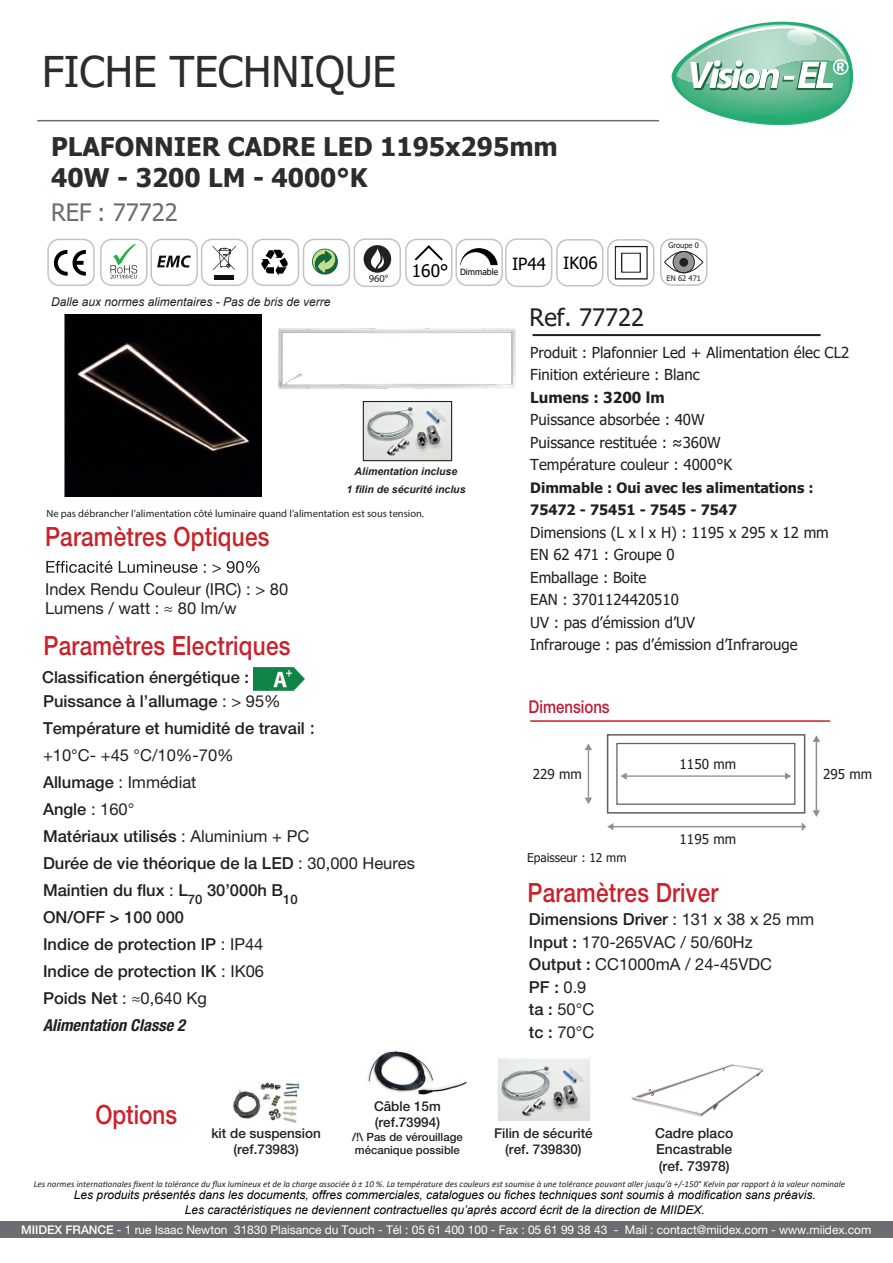
<style>
.page{position:relative;width:893px;height:1263px;background:#fff}
.page>*{position:absolute;margin:0;border:0;box-sizing:border-box;transform-origin:0 0}
.t1{font:42.3px "Tahoma";color:#292d2f}
.t2{font:500 26.55px "Helvetica Neue LT Std";letter-spacing:.01em;color:#cb212b;scale:.85 1}
.t3{font:700 25.65px/30.6px "Tahoma";color:#292d2f}
.t4{font:24px "Tahoma";color:#6c6d70}
.t5{font:24px "Tahoma";color:#231f20}
.t6{font:500 17.7px "Helvetica Neue LT Std";color:#bc1e3b;scale:.85 1}
.t7{font:16.8px "Tahoma";color:#000}
.t8{font:500 16.5px/27px "Helvetica Neue LT Std";color:#231f20}
.t9{font:16.5px/22.5px "Helvetica Neue LT Std";color:#231f20}
.t10{font:15.15px/22.5px "Tahoma";color:#231f20}
.t11{font:700 15.15px "Tahoma";color:#231f20}
.t12{font:700 14.4px/22.5px "Tahoma";color:#231f20}
.t13{font:500 13.8px/16.6px "Helvetica Neue LT Std";color:#231f20;text-align:justify}
.t14{font:13.65px "Tahoma";color:#231f20}
.t15{font:500 13.5px/16.2px "Helvetica Neue LT Std";color:#231f20;text-align:center}
.t16{font:500 13.05px "Helvetica Neue LT Std";color:#231f20}
.t17{font:italic 12.15px "Arial";color:#231f20}
.t18{font:12.15px "Tahoma";color:#231f20}
.t19{font:12px "Helvetica Neue LT Std";letter-spacing:-.005em;color:#fff}
.t20{font:italic 12px/14.4px "Arial";color:#000001;text-align:center}
.t21{font:500 11.4px/13.6px "Helvetica Neue LT Std";color:#231f20}
.t22{font:10.5px "Myriad Pro";color:#231f20}
.t23{font:italic 700 10.5px/18px "Arial";color:#231f20;text-align:center}
.t24{font:italic 9px "Calibri";color:#231f20}
.t25{font:8.7px "Tahoma";color:#000}
.t26{font:7.5px "Tahoma";color:#231f20}
.s1{font-size:17.25px}
.s2{font-weight:400}
.s3{font-family:"Tahoma";font-weight:400;font-size:16.65px}
.s4{font-weight:400;font-size:16.65px}
.s5{font-weight:700;font-style:italic;font-stretch:condensed}
.s6{font-weight:500}
</style>
<div class="page">
<img style="left:365px;top:403px;width:85px;height:56px">
<img style="left:498px;top:1058px;width:92px;height:63px">
<hr style="left:37px;top:120px;width:622px;height:1px;background:#6c6d70">
<svg style="left:672px;top:21px;width:181px;height:105px"></svg>
<hr style="left:533px;top:334px;width:287px;height:2px;background:#231f20">
<div style="left:303px;top:239px;width:47px;height:47px;border:1px solid #c1c4c7;border-radius:11px"></div>
<div style="left:100px;top:239px;width:48px;height:47px;border:1px solid #c1c4c7;border-radius:11px"></div>
<div style="left:47px;top:239px;width:48px;height:47px;border:1px solid #c1c4c7;border-radius:11px"></div>
<div style="left:150px;top:239px;width:48px;height:47px;border:1px solid #c1c4c7;border-radius:11px"></div>
<div style="left:201px;top:239px;width:47px;height:47px;border:1px solid #c1c4c7;border-radius:11px"></div>
<div style="left:252px;top:239px;width:47px;height:47px;border:1px solid #c1c4c7;border-radius:11px"></div>
<svg style="left:54px;top:250px;width:32px;height:26px"></svg>
<svg style="left:157px;top:255px;width:34px;height:13px"></svg>
<svg style="left:213px;top:245px;width:23px;height:25px"></svg>
<div style="left:214px;top:275px;width:20px;height:5px;background:#0f0c12"></div>
<svg style="left:261px;top:250px;width:27px;height:26px"></svg>
<svg style="left:312px;top:249px;width:26px;height:26px"></svg>
<div style="left:405px;top:239px;width:48px;height:47px;border:1px solid #c1c4c7;border-radius:11px"></div>
<svg style="left:415px;top:245px;width:28px;height:16px"></svg>
<div style="left:455px;top:239px;width:48px;height:47px;border:1px solid #c1c4c7;border-radius:11px"></div>
<svg style="left:460px;top:248px;width:38px;height:17px"></svg>
<div style="left:505px;top:238px;width:47px;height:49px;border:1px solid #c1c4c7;border-radius:11px"></div>
<div style="left:354px;top:238px;width:47px;height:49px;border:1px solid #c1c4c7;border-radius:11px"></div>
<div style="left:364px;top:245px;width:27px;height:28px;background:#231f20;border-radius:50%"></div>
<svg style="left:371px;top:248px;width:13px;height:21px"></svg>
<div style="left:556px;top:239px;width:47px;height:47px;border:1px solid #c1c4c7;border-radius:11px"></div>
<svg style="left:46px;top:561px;width:213px;height:12px"></svg>
<img style="left:607px;top:239px;width:47px;height:47px">
<img style="left:254px;top:668px;width:51px;height:22px">
<img style="left:631px;top:1064px;width:133px;height:53px">
<hr style="left:612px;top:826px;width:190px;height:1px;background:#8e9091">
<hr style="left:624px;top:775px;width:165px;height:2px;background:#8e9091">
<svg style="left:607px;top:823px;width:6px;height:7px"></svg>
<svg style="left:620px;top:772px;width:7px;height:8px"></svg>
<svg style="left:785px;top:772px;width:6px;height:8px"></svg>
<svg style="left:802px;top:822px;width:4px;height:9px"></svg>
<hr style="left:816px;top:741px;width:1px;height:70px;background:#8e9091">
<svg style="left:813px;top:810px;width:7px;height:7px"></svg>
<svg style="left:813px;top:735px;width:7px;height:7px"></svg>
<hr style="left:588px;top:747px;width:1px;height:52px;background:#8e9091">
<svg style="left:585px;top:798px;width:7px;height:6px"></svg>
<svg style="left:585px;top:743px;width:7px;height:7px"></svg>
<div style="left:607px;top:734px;width:198px;height:80px;border:2px solid #5d6162"></div>
<div style="left:616px;top:743px;width:179px;height:62px;border:1px solid #5d6162"></div>
<hr style="left:530px;top:720px;width:300px;height:2px;background:#d01f26">
<div style="left:0;top:1221px;width:893px;height:17px;background:#6c6d70"></div>
<div style="left:660px;top:238px;width:47px;height:48px;border:1px solid #c1c4c7;border-radius:11px"></div>
<div style="left:673px;top:251px;width:22px;height:22px;background:#929697;border:1px solid #231f20;border-radius:50%"></div>
<div style="left:664px;top:251px;width:39px;height:22px;border:1px solid #231f20;border-radius:50%"></div>
<div style="left:679px;top:258px;width:9px;height:9px;background:#231f20;border-radius:50%"></div>
<div style="left:363px;top:401px;width:89px;height:60px;border:1px solid #231f20"></div>
<img style="left:65px;top:314px;width:196px;height:182px">
<img style="left:233px;top:1082px;width:67px;height:41px">
<img style="left:278px;top:328px;width:237px;height:61px">
<img style="left:367px;top:1050px;width:100px;height:45px">
<svg style="left:110px;top:244px;width:27px;height:34px"></svg>
<h1 class="t1" style="left:42px;top:43px;width:356px">FICHE TECHNIQUE</h1>
<h3 class="t3" style="left:51px;top:133px;width:508px">PLAFONNIER CADRE LED 1195x295mm<br>40W - 3200 LM - 4000°K</h3>
<h3 class="t4" style="left:51px;top:196px;width:128px">REF : 77722</h3>
<p class="t17" style="left:51px;top:293px;width:281px">Dalle aux normes alimentaires - Pas de bris de verre</p>
<p class="t22" style="left:369px;top:272px;width:21px">960°</p>
<p class="t25" style="left:412px;top:266px;width:135px"><span class="s1">160°</span> Dimmable <sup>IP44</sup></p>
<p class="t7" style="left:563px;top:252px;width:36px">IK06</p>
<h3 class="t5" style="left:530px;top:302px;width:116px">Ref. 77722</h3>
<p class="t26" style="left:668px;top:241px;width:32px">Groupe 0</p>
<p class="t26" style="left:666px;top:273px;width:36px">EN 62 471</p>
<p class="t23" style="left:346px;top:463px;width:121px">Alimentation incluse<br>1 filin de sécurité inclus</p>
<p class="t22" style="left:46px;top:507px;width:379px">Ne pas débrancher l’alimentation côté luminaire quand l’alimentation est sous tension.</p>
<h2 class="t2" style="left:45px;top:521px;width:265px">Paramètres Optiques</h2>
<p class="t9" style="left:45px;top:579px;width:245px;line-height:19.8px">Index Rendu Couleur (IRC) : &gt; 80<br>Lumens / watt : ≈ 80 lm/w</p>
<h2 class="t2" style="left:44px;top:629px;width:292px">Paramètres Electriques</h2>
<p class="t8" style="left:42px;top:664px;width:208px">Classification énergétique :</p>
<p class="t8" style="left:43px;top:688px;width:374px">Puissance à l’allumage <span class="s2">: &gt; 95%<br></span>Température et humidité de travail <span class="s3">:<br></span><span class="s2">+10°C- +45 °C/10%-70%<br></span>Allumage <span class="s2">: Immédiat<br></span>Angle <span class="s2">: 160°<br></span>Matériaux utilisés <span class="s2">: Aluminium + PC<br></span>Durée de vie théorique de la LED <span class="s2">: 30,000 Heures<br></span>Maintien du flux <span class="s2">:</span> L</p>
<p class="t16" style="left:188px;top:891px;width:16px">70</p>
<p class="t8" style="left:207px;top:877px;width:78px">30’000h B</p>
<p class="t16" style="left:283px;top:891px;width:16px">10</p>
<p class="t8" style="left:43px;top:904px;width:223px">ON/OFF &gt; 100 000<br>Indice de protection IP <span class="s2">: IP44<br></span>Indice de protection IK <span class="s2">: IK06<br></span>Poids Net <span class="s2">:</span> <span class="s4">≈</span><span class="s2">0,640 Kg<br></span><span class="s5">Alimentation Classe 2</span></p>
<p class="t10" style="left:530px;top:342px;width:321px">Produit : Plafonnier Led + Alimentation élec CL2<br>Finition extérieure : Blanc</p>
<p class="t11" style="left:530px;top:387px;width:136px">Lumens : 3200 lm</p>
<p class="t10" style="left:530px;top:409px;width:203px">Puissance absorbée : 40W<br>Puissance restituée : ≈360W<br>Température couleur : 4000°K</p>
<p class="t12" style="left:530px;top:477px;width:285px">Dimmable : Oui avec les alimentations :<br>75472 - 75451 - 7545 - 7547</p>
<p class="t10" style="left:530px;top:522px;width:300px">Dimensions (L x l x H) : 1195 x 295 x 12 mm<br>EN 62 471 : Groupe 0<br>Emballage : Boite<br>EAN : 3701124420510<br>UV : pas d’émission d’UV<br>Infrarouge : pas d’émission d’Infrarouge</p>
<p class="t6" style="left:529px;top:696px;width:97px">Dimensions</p>
<p class="t14" style="left:680px;top:755px;width:58px">1150 mm</p>
<p class="t14" style="left:533px;top:765px;width:51px">229 mm</p>
<p class="t14" style="left:823px;top:765px;width:51px">295 mm</p>
<p class="t18" style="left:527px;top:849px;width:101px">Epaisseur : 12 mm</p>
<p class="t14" style="left:680px;top:830px;width:58px">1195 mm</p>
<h2 class="t2" style="left:527px;top:876px;width:226px">Paramètres Driver</h2>
<p class="t9" style="left:529px;top:908px;width:287px"><span class="s6">Dimensions Driver</span> : 131 x 38 x 25 mm<br><span class="s6">Input :</span> 170-265VAC / 50/60Hz<br><span class="s6">Output :</span> CC1000mA / 24-45VDC<br><span class="s6">PF :</span> 0.9<br><span class="s6">ta :</span> 50°C<br><span class="s6">tc :</span> 70°C</p>
<h2 class="t2" style="left:95px;top:1099px;width:98px">Options</h2>
<p class="t15" style="left:374px;top:1098px;width:68px;text-align:left">Câble 15m (ref.73994)</p>
<p class="t21" style="left:352px;top:1130px;width:112px">/!\ Pas de vérouillage mécanique possible</p>
<p class="t15" style="left:494px;top:1125px;width:100px">Filin de sécurité (ref. 739830)</p>
<p class="t13" style="left:655px;top:1124px;width:80px">Cadre placo Encastrable (ref. 73978)</p>
<p class="t24" style="left:34px;top:1177px;width:813px">Les normes internationales fixent la tolérance du flux lumineux et de la charge associée à ± 10 %. La température des couleurs est soumise à une tolérance pouvant aller jusqu’à +/-150° Kelvin par rapport à la valeur nominale</p>
<p class="t15" style="left:211px;top:1125px;width:111px">kit de suspension (ref.73983)</p>
<p class="t20" style="left:74px;top:1188px;width:743px">Les produits présentés dans les documents, offres commerciales, catalogues ou fiches techniques sont soumis à modification sans préavis.<br>Les caractéristiques ne deviennent contractuelles qu’après accord écrit de la direction de MIIDEX.</p>
<p class="t19" style="left:199px;top:1220px;width:646px">31830 Plaisance du Touch - Tél : 05 61 400 100 - Fax : 05 61 99 38 43 - Mail : contact@miidex.com - www.miidex.com</p>
<p class="t19" style="left:21px;top:1223px;width:851px"><span class="s6">MIIDEX FRANCE</span> - 1 rue Isaac Newton 31830 Plaisance du Touch - Tél : 05 61 400 100 - Fax : 05 61 99 38 43 - Mail : contact@miidex.com - www.miidex.com</p>
</div>
